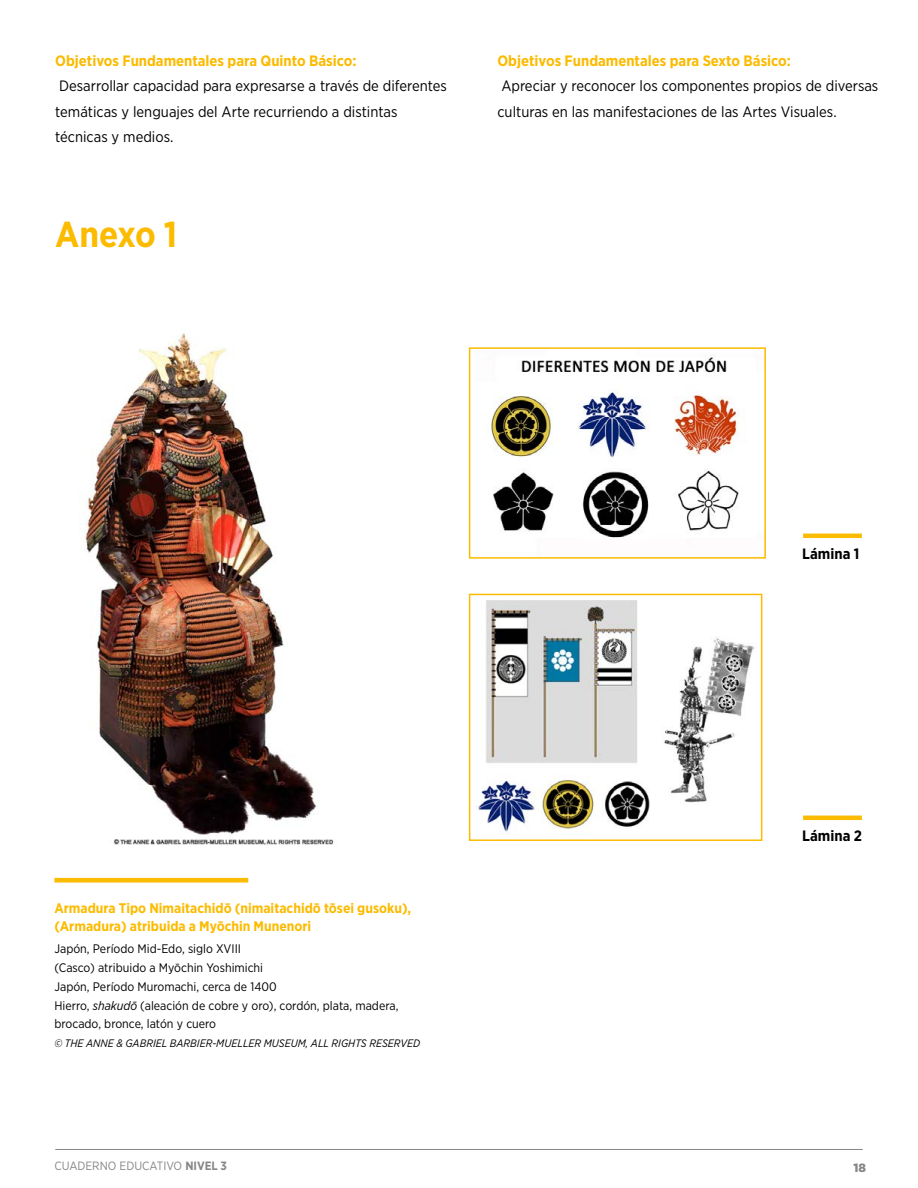
<style>
.page{position:relative;width:918px;height:1188px;background:#fff}
.page>*{position:absolute;margin:0;border:0;box-sizing:border-box;transform-origin:0 0}
.t1{font:700 36px "Gotham Narrow";letter-spacing:-.01em;color:#fbbb00}
.t2{font:15px/25.5px "Gotham Narrow";color:#000}
.t3{font:700 15px "Gotham Narrow";color:#fbbb00}
.t4{font:700 15px "Gotham Narrow";color:#000}
.t5{font:700 13.95px/18.8px "Gotham Narrow";color:#fbbb00}
.t6{font:12.45px/18.8px "Gotham Narrow";color:#000}
.t7{font:12px "Gotham Narrow";color:#868786}
.t8{font:900 12px "Gotham";color:#868786}
.t9{font:italic 10.8px "Gotham Narrow";color:#000}
.s1{font-style:italic}
.s2{font-weight:700}
</style>
<div class="page">
<hr style="left:55px;top:1149px;width:808px;height:1px;background:#868786">
<div style="left:54px;top:878px;width:194px;height:5px;background:#fbbb00"></div>
<img style="left:84px;top:333px;width:250px;height:512px">
<hr style="left:803px;top:816px;width:59px;height:4px;background:#fbbb00">
<img style="left:477px;top:600px;width:278px;height:233px">
<div style="left:469px;top:594px;width:293px;height:247px;border:2px solid #fbbb00"></div>
<hr style="left:803px;top:534px;width:59px;height:4px;background:#fbbb00">
<img style="left:490px;top:355px;width:255px;height:183px">
<div style="left:469px;top:347px;width:297px;height:212px;border:2px solid #fbbb00"></div>
<p class="t3" style="left:55px;top:51px;width:303px">Objetivos Fundamentales para Quinto Básico:</p>
<p class="t2" style="left:55px;top:73px;width:393px">Desarrollar capacidad para expresarse a través de diferentes temáticas y lenguajes del Arte recurriendo a distintas técnicas y medios.</p>
<h1 class="t1" style="left:55px;top:211px;width:124px">Anexo 1</h1>
<p class="t3" style="left:497px;top:51px;width:295px">Objetivos Fundamentales para Sexto Básico:</p>
<p class="t2" style="left:497px;top:73px;width:382px">Apreciar y reconocer los componentes propios de diversas culturas en las manifestaciones de las Artes Visuales.</p>
<p class="t5" style="left:54px;top:898px;width:358px">Armadura Tipo Nimaitachidō (nimaitachidō tōsei gusoku), (Armadura) atribuida a Myōchin Munenori</p>
<p class="t6" style="left:54px;top:939px;width:346px">Japón, Período Mid-Edo, siglo XVIII<br>(Casco) atribuido a Myōchin Yoshimichi<br>Japón, Período Muromachi, cerca de 1400<br>Hierro, <span class="s1">shakudō</span> (aleación de cobre y oro), cordón, plata, madera, brocado, bronce, latón y cuero</p>
<p class="t9" style="left:54px;top:1037px;width:367px">© THE ANNE &amp; GABRIEL BARBIER-MUELLER MUSEUM, ALL RIGHTS RESERVED</p>
<p class="t4" style="left:802px;top:544px;width:59px">Lámina 1</p>
<p class="t4" style="left:802px;top:826px;width:61px">Lámina 2</p>
<p class="t7" style="left:54px;top:1158px;width:174px">CUADERNO EDUCATIVO <span class="s2">NIVEL 3</span></p>
<p class="t8" style="left:853px;top:1161px;width:14px">18</p>
</div>
